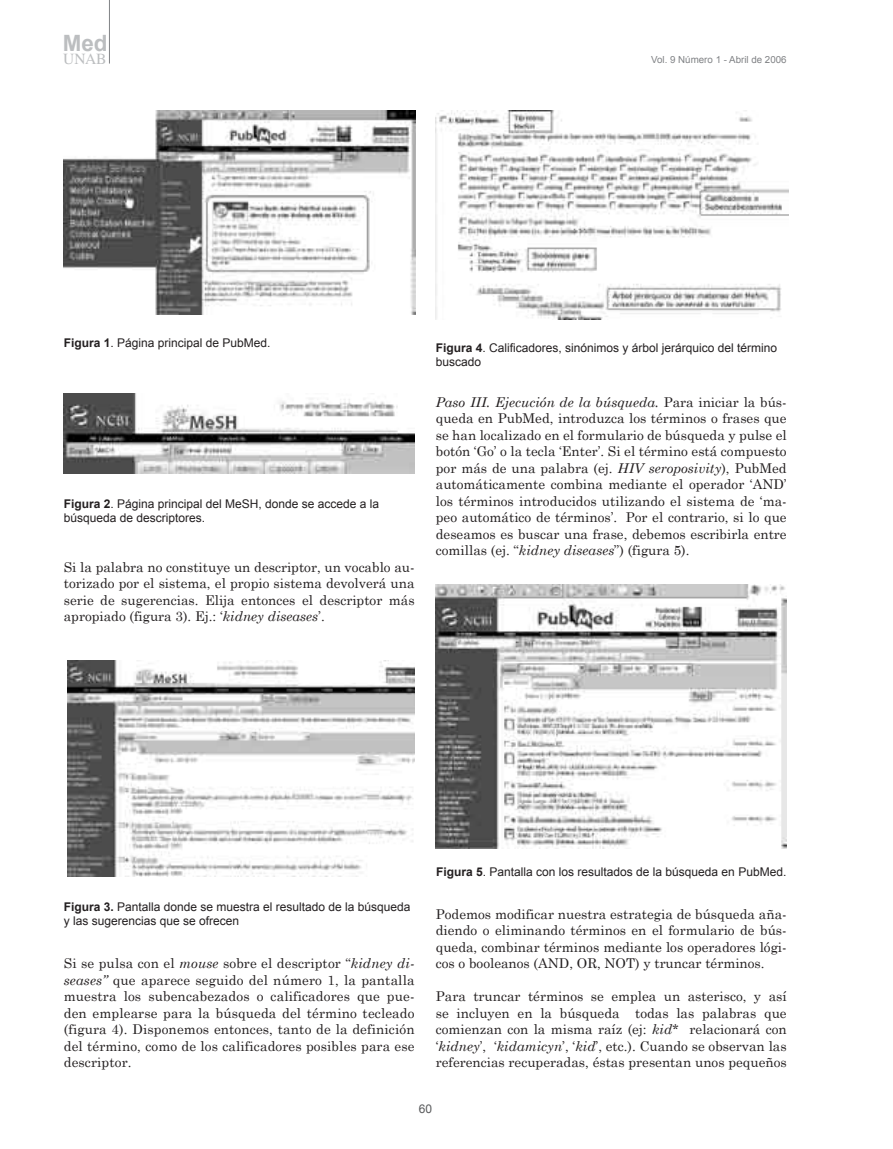
<style>
.page{position:relative;width:893px;height:1149px;background:#fff}
.page>*{position:absolute;margin:0;border:0;box-sizing:border-box;transform-origin:0 0}
.t1{font:700 22.5px "Arial";color:#bcbec0}
.t2{font:15.45px "Times";color:#bcbec0}
.t3{font:13.5px/16.5px "Century Schoolbook";color:#231f20;text-align:justify}
.t4{font:12px/14.4px "Arial";color:#231f20}
.t5{font:12px "Arial";color:#58595b}
.t6{font:9.75px "Arial";color:#808285}
.s1{font-weight:700}
.s2{font-style:italic}
</style>
<div class="page">
<hr style="left:109px;top:0;width:1px;height:64px;background:#808285">
<img style="left:64px;top:111px;width:351px;height:204px">
<img style="left:64px;top:393px;width:351px;height:80px">
<img style="left:68px;top:660px;width:347px;height:216px">
<img style="left:436px;top:111px;width:352px;height:208px">
<img style="left:436px;top:584px;width:351px;height:264px">
<h1 class="t1" style="left:63px;top:29px;width:46px">Med</h1>
<p class="t2" style="left:63px;top:51px;width:45px">UNAB</p>
<p class="t6" style="left:651px;top:54px;width:137px">Vol. 9 Número 1 - Abril de 2006</p>
<p class="t4" style="left:64px;top:335px;width:208px"><span class="s1">Figura 1</span>. Página principal de PubMed.</p>
<p class="t4" style="left:64px;top:496px;width:317px"><span class="s1">Figura 2</span>. Página principal del MeSH, donde se accede a la búsqueda de descriptores.</p>
<p class="t3" style="left:64px;top:558px;width:352px">Si la palabra no constituye un descriptor, un vocablo au&shy;torizado por el sistema, el propio sistema devolverá una serie de sugerencias. Elija entonces el descriptor más apropiado (figura 3). Ej.: ‘<span class="s2">kidney diseases</span>’.</p>
<p class="t4" style="left:436px;top:340px;width:343px"><span class="s1">Figura 4</span>. Calificadores, sinónimos y árbol jerárquico del término buscado</p>
<p class="t3" style="left:436px;top:393px;width:352px"><span class="s2">Paso III. Ejecución de la búsqueda.</span> Para iniciar la bús&shy;queda en PubMed, introduzca los términos o frases que se han localizado en el formulario de búsqueda y pulse el botón ‘Go’ o la tecla ‘Enter’. Si el término está compuesto por más de una palabra (ej. <span class="s2">HIV seroposivity</span>), PubMed automáticamente combina mediante el operador ‘AND’ los términos introducidos utilizando el sistema de ‘ma&shy;peo automático de términos’. Por el contrario, si lo que deseamos es buscar una frase, debemos escribirla entre comillas (ej. “<span class="s2">kidney diseases</span>”) (figura 5).</p>
<p class="t4" style="left:64px;top:899px;width:348px"><span class="s1">Figura 3.</span> Pantalla donde se muestra el resultado de la búsqueda y las sugerencias que se ofrecen</p>
<p class="t3" style="left:64px;top:954px;width:352px">Si se pulsa con el <span class="s2">mouse</span> sobre el descriptor “<span class="s2">kidney di&shy;seases”</span> que aparece seguido del número 1, la pantalla muestra los subencabezados o calificadores que pue&shy;den emplearse para la búsqueda del término tecleado (figura 4). Disponemos entonces, tanto de la definición del término, como de los calificadores posibles para ese descriptor.</p>
<p class="t4" style="left:436px;top:864px;width:352px"><span class="s1">Figura 5</span>. Pantalla con los resultados de la búsqueda en PubMed.</p>
<p class="t3" style="left:436px;top:904px;width:352px">Podemos modificar nuestra estrategia de búsqueda aña&shy;diendo o eliminando términos en el formulario de bús&shy;queda, combinar términos mediante los operadores lógi&shy;cos o booleanos (AND, OR, NOT) y truncar términos.</p>
<p class="t3" style="left:436px;top:987px;width:352px">Para truncar términos se emplea un asterisco, y así se incluyen en la búsqueda todas las palabras que comienzan con la misma raíz (ej: <span class="s2">kid</span>* relacionará con ‘<span class="s2">kidney</span>’, ‘<span class="s2">kidamicyn</span>’, ‘<span class="s2">kid</span>’, etc.). Cuando se observan las referencias recuperadas, éstas presentan unos pequeños</p>
<p class="t5" style="left:419px;top:1100px;width:15px">60</p>
</div>
